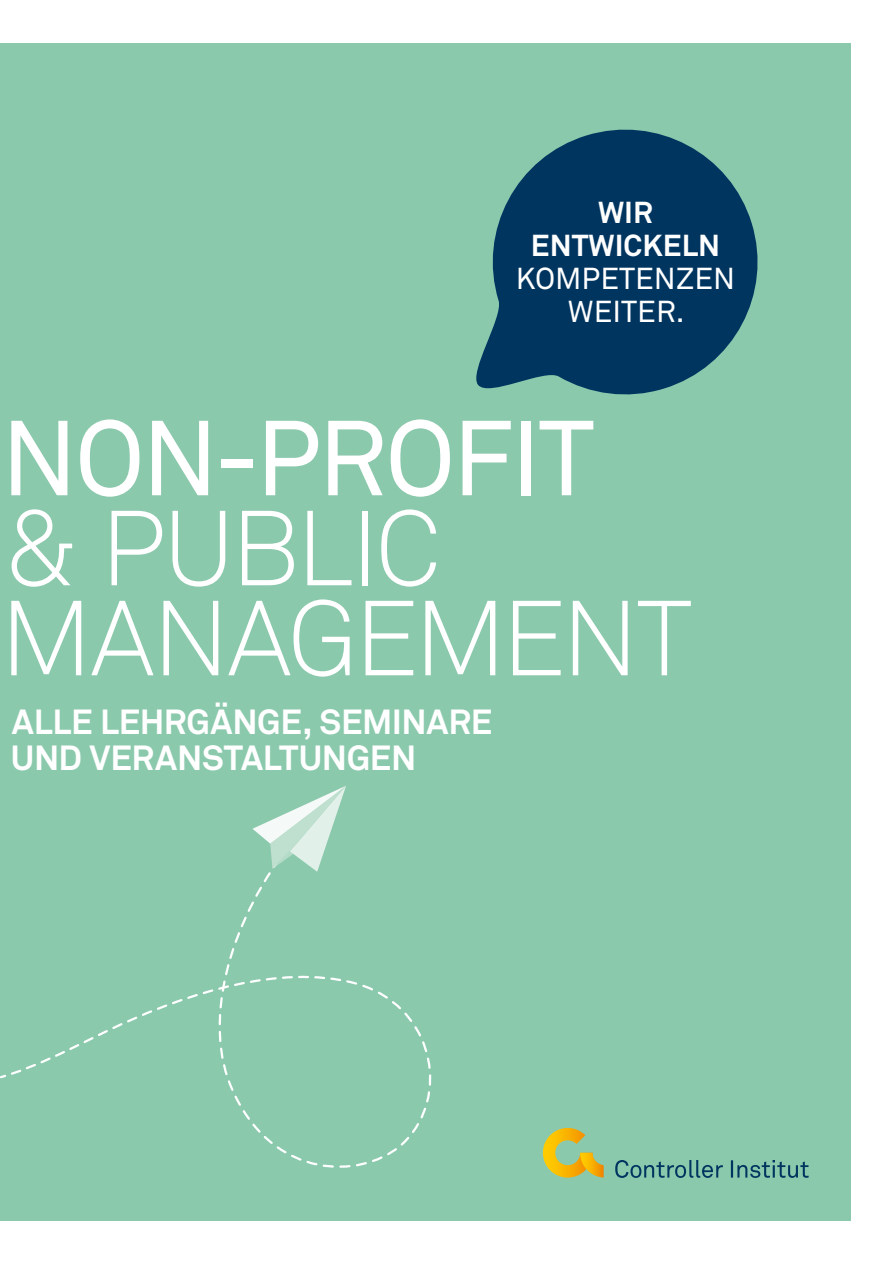
<style>
.page{position:relative;width:893px;height:1263px;background:#fff}
.page>*{position:absolute;margin:0;border:0;box-sizing:border-box;transform-origin:0 0}
.t1{font:105px/90px "Akkurat Light Pro";letter-spacing:-.035em;color:#fff}
.t2{font:105px "Akkurat Pro";letter-spacing:-.03em;color:#fff}
.t3{font:700 34.5px/36px "Akkurat Pro";letter-spacing:-.01em;color:#fff}
.t4{font:30px/33px "Akkurat Pro";color:#fff;text-align:center}
.t5{font:700 30px/33px "Akkurat Pro";color:#fff;text-align:center}
</style>
<div class="page">
<div style="left:0;top:43px;width:850px;height:1177px;background:#8bc9ad"></div>
<svg style="left:107px;top:786px;width:325px;height:382px"></svg>
<svg style="left:615px;top:1160px;width:194px;height:18px"></svg>
<svg style="left:543px;top:1128px;width:61px;height:49px"></svg>
<svg style="left:476px;top:129px;width:282px;height:266px;fill:#003560"></svg>
<p class="t5" style="left:531px;top:196px;width:191px">WIR<br>ENTWICKELN</p>
<p class="t4" style="left:516px;top:263px;width:221px">KOMPETENZEN<br>WEITER.</p>
<h1 class="t2" style="left:1px;top:398px;width:595px">NON-PROFIT</h1>
<h1 class="t1" style="left:0;top:505px;width:694px">&amp; PUBLIC<br>MANAGEMENT</h1>
<p class="t3" style="left:11px;top:704px;width:483px">ALLE LEHRGÄNGE, SEMINARE<br>UND VERANSTALTUNGEN</p>
</div>
